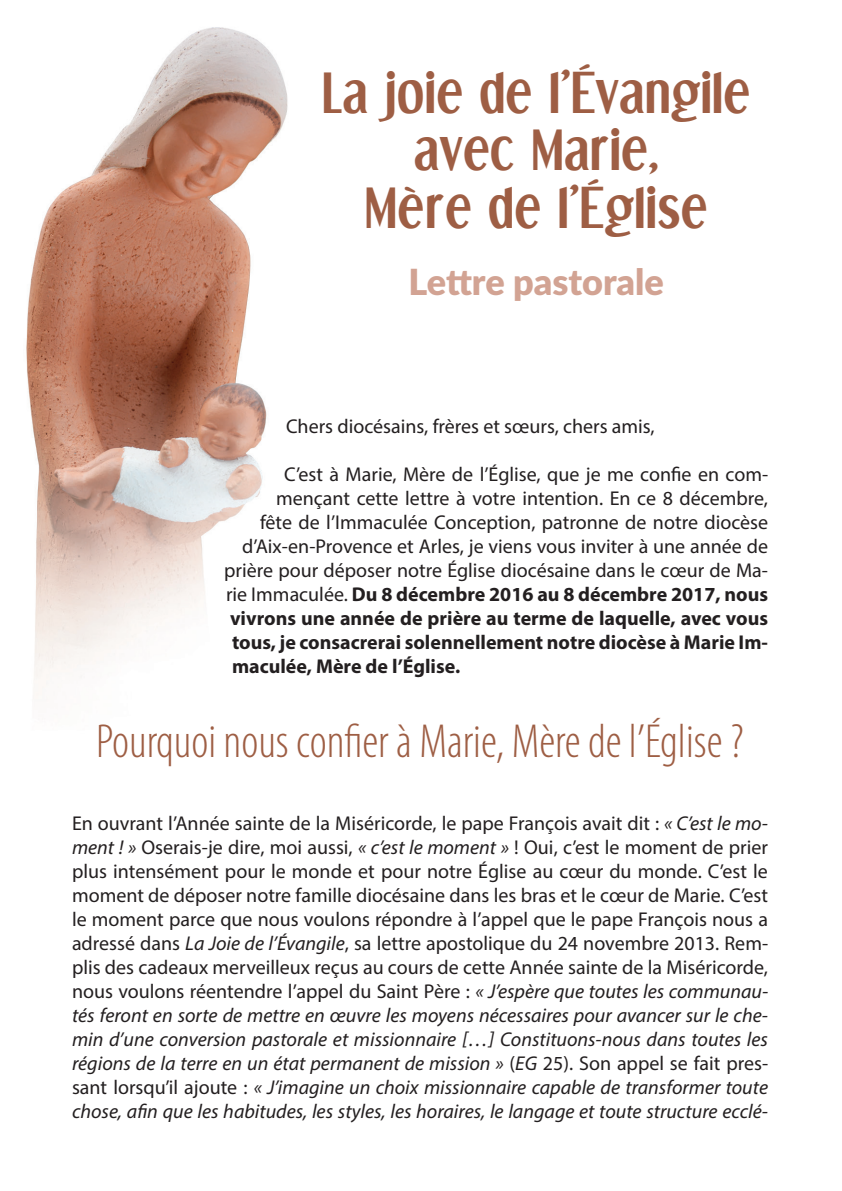
<style>
.page{position:relative;width:842px;height:1191px;background:#fff}
.page>*{position:absolute;margin:0;border:0;box-sizing:border-box;transform-origin:0 0}
.t1{font:700 48px/57.6px "Dream Orphans";letter-spacing:.02em;color:#9e5e44;text-align:center}
.t2{font:300 condensed 48px "Myriad Pro";color:#9e5e44}
.t3{font:900 36px "Lato";color:#d2a393}
.t4{font:20px/24px "Myriad Pro";color:#231f20;text-align:justify}
.t5{font:700 20px "Myriad Pro";color:#231f20}
.s1{font-weight:400}
.s2{font-style:italic}
</style>
<div class="page">
<img style="left:26px;top:27px;width:262px;height:669px">
<h1 class="t1" style="left:323px;top:64px;width:429px">La joie de l’Évangile avec Marie,<br>Mère de l’Église</h1>
<h2 class="t3" style="left:408px;top:255px;width:257px">Lettre pastorale</h2>
<p class="t4" style="left:286px;top:414px;width:370px">Chers diocésains, frères et sœurs, chers amis,</p>
<p class="t4" style="left:284px;top:462px;width:486px">C’est à Marie, Mère de l’Église, que je me confie en com-</p>
<p class="t4" style="left:276px;top:486px;width:493px">mençant cette lettre à votre intention. En ce 8 décembre,</p>
<p class="t4" style="left:260px;top:510px;width:510px">fête de l’Immaculée Conception, patronne de notre diocèse</p>
<p class="t4" style="left:242px;top:534px;width:528px">d’Aix-en-Provence et Arles, je viens vous inviter à une année de</p>
<p class="t4" style="left:224px;top:558px;width:545px">prière pour déposer notre Église diocésaine dans le cœur de Ma-</p>
<p class="t5" style="left:226px;top:581px;width:543px"><span class="s1">rie Immaculée.</span> Du 8 décembre 2016 au 8 décembre 2017, nous</p>
<p class="t5" style="left:230px;top:605px;width:540px">vivrons une année de prière au terme de laquelle, avec vous</p>
<p class="t5" style="left:232px;top:629px;width:537px">tous, je consacrerai solennellement notre diocèse à Marie Im-</p>
<p class="t5" style="left:232px;top:653px;width:230px">maculée, Mère de l’Église.</p>
<h1 class="t2" style="left:96px;top:716px;width:649px">Pourquoi nous confier à Marie, Mère de l’Église ?</h1>
<p class="t4" style="left:72px;top:810px;width:698px">En ouvrant l’Année sainte de la Miséricorde, le pape François avait dit : <span class="s2">« C’est le mo&shy;ment ! »</span> Oserais-je dire, moi aussi, <span class="s2">« c’est le moment »</span> ! Oui, c’est le moment de prier plus intensément pour le monde et pour notre Église au cœur du monde. C’est le moment de déposer notre famille diocésaine dans les bras et le cœur de Marie. C’est le moment parce que nous voulons répondre à l’appel que le pape François nous a adressé dans <span class="s2">La Joie de l’Évangile</span>, sa lettre apostolique du 24 novembre 2013. Rem&shy;plis des cadeaux merveilleux reçus au cours de cette Année sainte de la Miséricorde, nous voulons réentendre l’appel du Saint Père : <span class="s2">« J’espère que toutes les communau&shy;tés feront en sorte de mettre en œuvre les moyens nécessaires pour avancer sur le che&shy;min d’une conversion pastorale et missionnaire […] Constituons-nous dans toutes les régions de la terre en un état permanent de mission »</span> (<span class="s2">EG</span> 25). Son appel se fait pres&shy;sant lorsqu’il ajoute : <span class="s2">« J’imagine un choix missionnaire capable de transformer toute chose, afin que les habitudes, les styles, les horaires, le langage et toute structure ecclé-</span></p>
</div>
